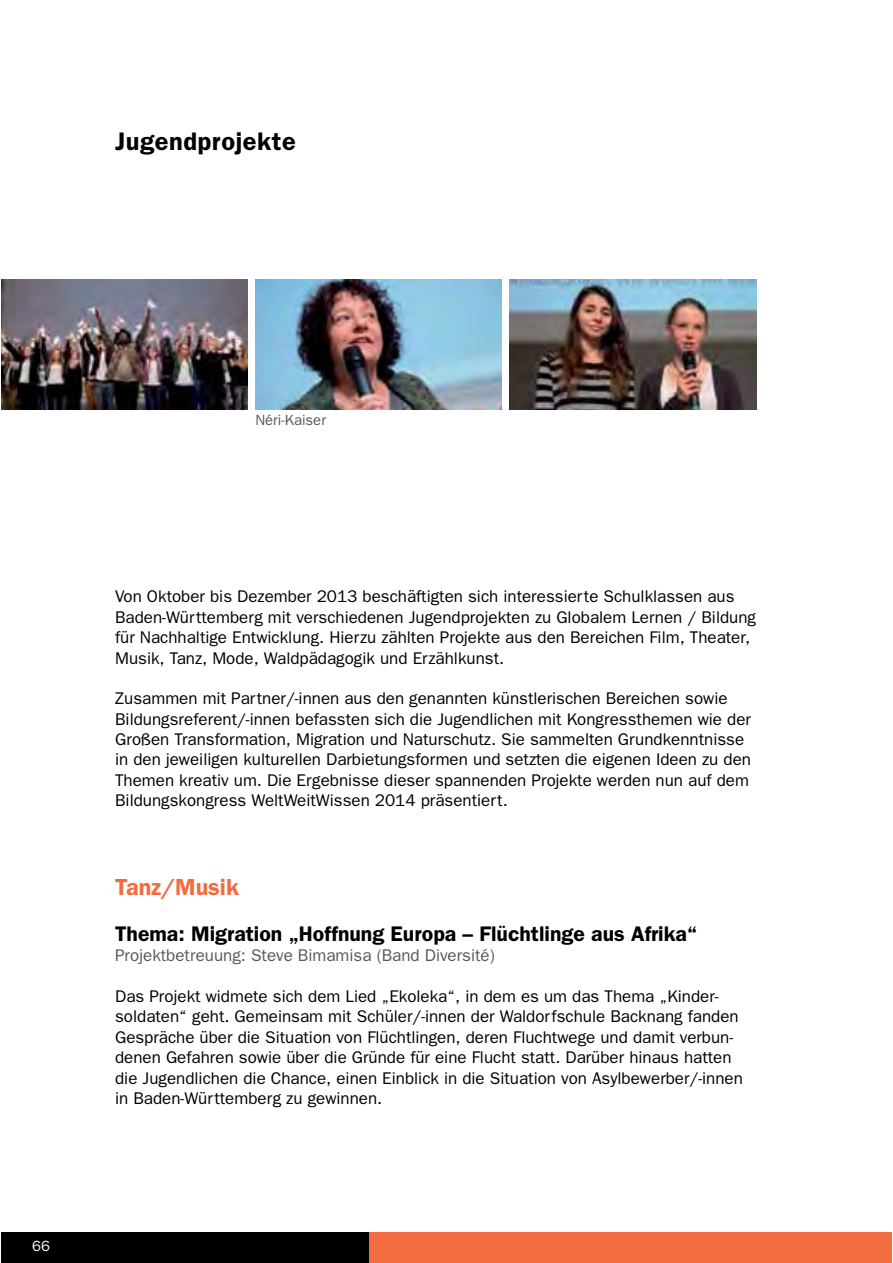
<style>
.page{position:relative;width:893px;height:1263px;background:#fff}
.page>*{position:absolute;margin:0;border:0;box-sizing:border-box;transform-origin:0 0}
.t1{font:600 25.5px "Franklin Gothic";letter-spacing:.02em;color:#000}
.t2{font:600 23.4px "Franklin Gothic";color:#f36c3f}
.t3{font:600 21.15px "Franklin Gothic";color:#000}
.t4{font:16.95px/20.4px "Franklin Gothic";color:#000}
.t5{font:16.95px "Franklin Gothic";color:#56585e}
.t6{font:14.85px "Franklin Gothic";color:#56585e}
.t7{font:14.85px "Franklin Gothic";color:#fff}
</style>
<div class="page">
<div style="left:368px;top:1233px;width:523px;height:30px;background:#f36c3f"></div>
<div style="left:1px;top:1233px;width:368px;height:30px;background:#000"></div>
<img style="left:1px;top:279px;width:247px;height:130px">
<img style="left:255px;top:279px;width:247px;height:130px">
<img style="left:509px;top:279px;width:247px;height:130px">
<h1 class="t1" style="left:115px;top:133px;width:182px">Jugendprojekte</h1>
<p class="t6" style="left:255px;top:415px;width:72px">Néri-Kaiser</p>
<p class="t7" style="left:32px;top:1241px;width:19px">66</p>
<p class="t4" style="left:115px;top:588px;width:642px">Von Oktober bis Dezember 2013 beschäftigten sich interessierte Schulklassen aus Baden-Württemberg mit verschiedenen Jugendprojekten zu Globalem Lernen / Bildung für Nachhaltige Entwicklung. Hierzu zählten Projekte aus den Bereichen Film, Theater, Musik, Tanz, Mode, Waldpädagogik und Erzählkunst.</p>
<p class="t4" style="left:115px;top:690px;width:637px">Zusammen mit Partner/-innen aus den genannten künstlerischen Bereichen sowie Bildungsreferent/-innen befassten sich die Jugendlichen mit Kongressthemen wie der Großen Transformation, Migration und Naturschutz. Sie sammelten Grundkenntnisse in den jeweiligen kulturellen Darbietungsformen und setzten die eigenen Ideen zu den Themen kreativ um. Die Ergebnisse dieser spannenden Projekte werden nun auf dem Bildungskongress WeltWeitWissen 2014 präsentiert.</p>
<h2 class="t2" style="left:115px;top:879px;width:125px">Tanz/Musik</h2>
<p class="t3" style="left:115px;top:926px;width:584px">Thema: Migration „Hoffnung Europa – Flüchtlinge aus Afrika“</p>
<p class="t5" style="left:115px;top:950px;width:381px">Projektbetreuung: Steve Bimamisa (Band Diversité)</p>
<p class="t4" style="left:115px;top:988px;width:629px">Das Projekt widmete sich dem Lied „Ekoleka“, in dem es um das Thema „Kinder&shy;soldaten“ geht. Gemeinsam mit Schüler/-innen der Waldorfschule Backnang fanden Gespräche über die Situation von Flüchtlingen, deren Fluchtwege und damit verbun&shy;denen Gefahren sowie über die Gründe für eine Flucht statt. Darüber hinaus hatten die Jugendlichen die Chance, einen Einblick in die Situation von Asylbewerber/-innen in Baden-Württemberg zu gewinnen.</p>
</div>
